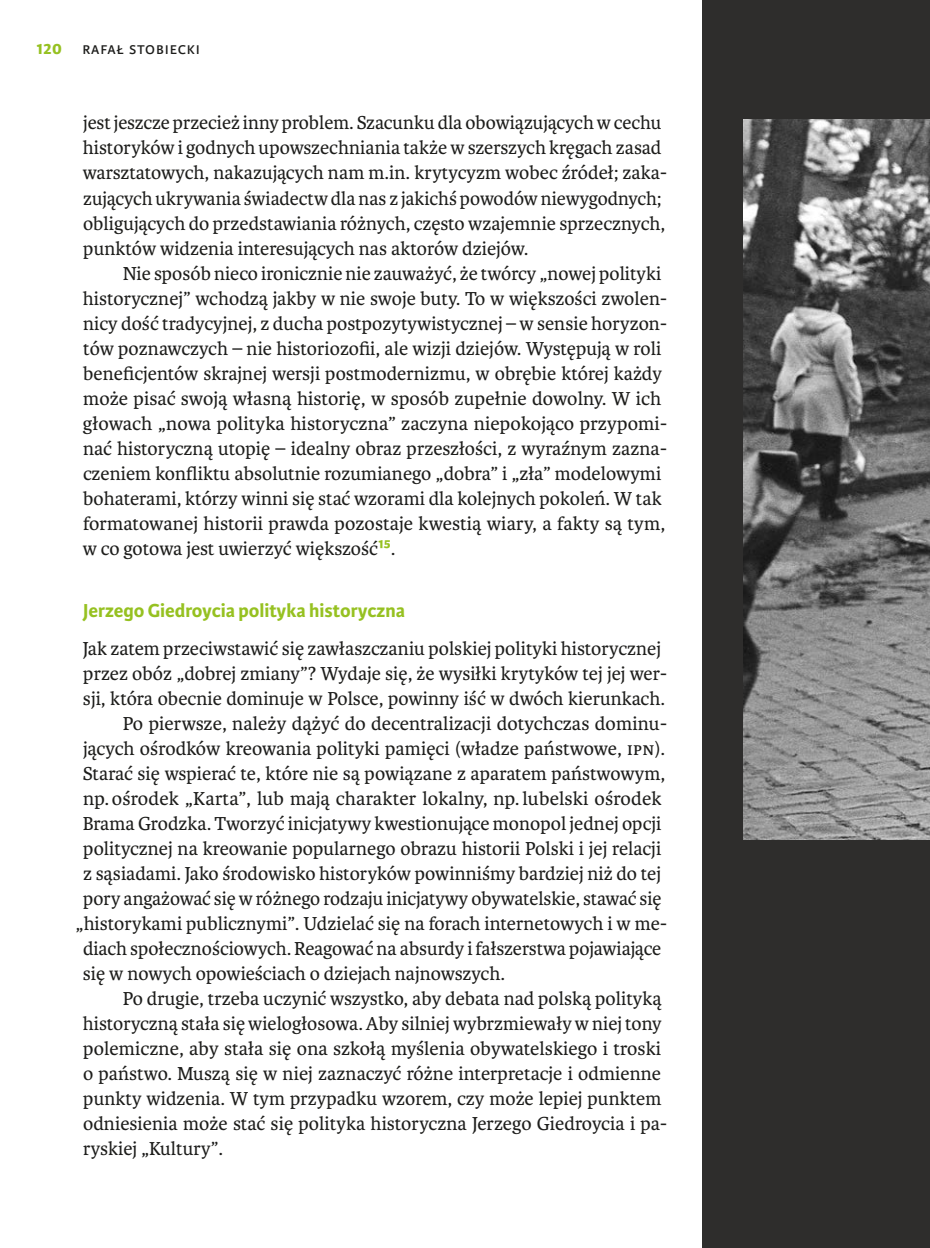
<style>
.page{position:relative;width:930px;height:1248px;background:#fff}
.page>*{position:absolute;margin:0;border:0;box-sizing:border-box;transform-origin:0 0}
.t1{font:20px/25px "Karmina";color:#1d1d1b}
.t2{font:700 20px "Karmina Sans";color:#96c121}
.t3{font:18px "Karmina Sans";letter-spacing:.05em;color:#1d1d1b}
.s1{font-weight:700;font-size:20px;color:#96c121}
.s2{font-family:"Karmina Sans";font-weight:700;color:#96c121}
</style>
<div class="page">
<div style="left:702px;top:0;width:228px;height:1247px;background:#2e2d2c"></div>
<img style="left:743px;top:120px;width:187px;height:719px">
<p class="t3" style="left:37px;top:39px;width:165px"><span class="s1">120</span> Rafał Stobiecki</p>
<p class="t1" style="left:83px;top:111px;width:586px">jest jeszcze przecież inny problem. Szacunku dla obowiązujących w cechu historyków i godnych upowszechniania także w szerszych kręgach zasad warsztatowych, nakazujących nam m.in. krytycyzm wobec źródeł; zaka‑ zujących ukrywania świadectw dla nas z jakichś powodów niewygodnych; obligujących do przedstawiania różnych, często wzajemnie sprzecznych, punktów widzenia interesujących nas aktorów dziejów.</p>
<p class="t1" style="left:83px;top:261px;width:586px;text-indent:40px">Nie sposób nieco ironicznie nie zauważyć, że twórcy „nowej polityki historycznej” wchodzą jakby w nie swoje buty. To w większości zwolen‑ nicy dość tradycyjnej, z ducha postpozytywistycznej – w sensie horyzon‑ tów poznawczych – nie historiozofii, ale wizji dziejów. Występują w roli beneficjentów skrajnej wersji postmodernizmu, w obrębie której każdy może pisać swoją własną historię, w sposób zupełnie dowolny. W ich głowach „nowa polityka historyczna” zaczyna niepokojąco przypomi‑ nać historyczną utopię – idealny obraz przeszłości, z wyraźnym zazna‑ czeniem konfliktu absolutnie rozumianego „dobra” i „zła” modelowymi bohaterami, którzy winni się stać wzorami dla kolejnych pokoleń. W tak formatowanej historii prawda pozostaje kwestią wiary, a fakty są tym, w co gotowa jest uwierzyć większość<span class="s2">15</span>.</p>
<p class="t2" style="left:83px;top:599px;width:323px">Jerzego Giedroycia polityka historyczna</p>
<p class="t1" style="left:83px;top:636px;width:580px">Jak zatem przeciwstawić się zawłaszczaniu polskiej polityki historycznej</p>
<p class="t1" style="left:83px;top:661px;width:585px">przez obóz „dobrej zmiany”? Wydaje się, że wysiłki krytyków tej jej wer‑</p>
<p class="t1" style="left:83px;top:686px;width:583px">sji, która obecnie dominuje w Polsce, powinny iść w dwóch kierunkach.</p>
<p class="t1" style="left:123px;top:711px;width:546px">Po pierwsze, należy dążyć do decentralizacji dotychczas dominu‑</p>
<p class="t1" style="left:83px;top:736px;width:583px">jących ośrodków kreowania polityki pamięci (władze państwowe, IPN).</p>
<p class="t1" style="left:83px;top:761px;width:584px">Starać się wspierać te, które nie są powiązane z aparatem państwowym,</p>
<p class="t1" style="left:83px;top:786px;width:580px">np. ośrodek „Karta”, lub mają charakter lokalny, np. lubelski ośrodek</p>
<p class="t1" style="left:83px;top:811px;width:580px">Brama Grodzka. Tworzyć inicjatywy kwestionujące monopol jednej opcji</p>
<p class="t1" style="left:83px;top:836px;width:579px">politycznej na kreowanie popularnego obrazu historii Polski i jej relacji</p>
<p class="t1" style="left:83px;top:861px;width:579px">z sąsiadami. Jako środowisko historyków powinniśmy bardziej niż do tej</p>
<p class="t1" style="left:83px;top:886px;width:580px">pory angażować się w różnego rodzaju inicjatywy obywatelskie, stawać się</p>
<p class="t1" style="left:76px;top:911px;width:593px">„historykami publicznymi”. Udzielać się na forach internetowych i w me‑</p>
<p class="t1" style="left:83px;top:936px;width:580px">diach społecznościowych. Reagować na absurdy i fałszerstwa pojawiające</p>
<p class="t1" style="left:83px;top:961px;width:423px">się w nowych opowieściach o dziejach najnowszych.</p>
<p class="t1" style="left:123px;top:986px;width:540px">Po drugie, trzeba uczynić wszystko, aby debata nad polską polityką</p>
<p class="t1" style="left:83px;top:1011px;width:580px">historyczną stała się wielogłosowa. Aby silniej wybrzmiewały w niej tony</p>
<p class="t1" style="left:83px;top:1036px;width:579px">polemiczne, aby stała się ona szkołą myślenia obywatelskiego i troski</p>
<p class="t1" style="left:83px;top:1061px;width:580px">o państwo. Muszą się w niej zaznaczyć różne interpretacje i odmienne</p>
<p class="t1" style="left:83px;top:1086px;width:580px">punkty widzenia. W tym przypadku wzorem, czy może lepiej punktem</p>
<p class="t1" style="left:83px;top:1111px;width:585px">odniesienia może stać się polityka historyczna Jerzego Giedroycia i pa‑</p>
<p class="t1" style="left:83px;top:1136px;width:141px">ryskiej „Kultury”.</p>
</div>
